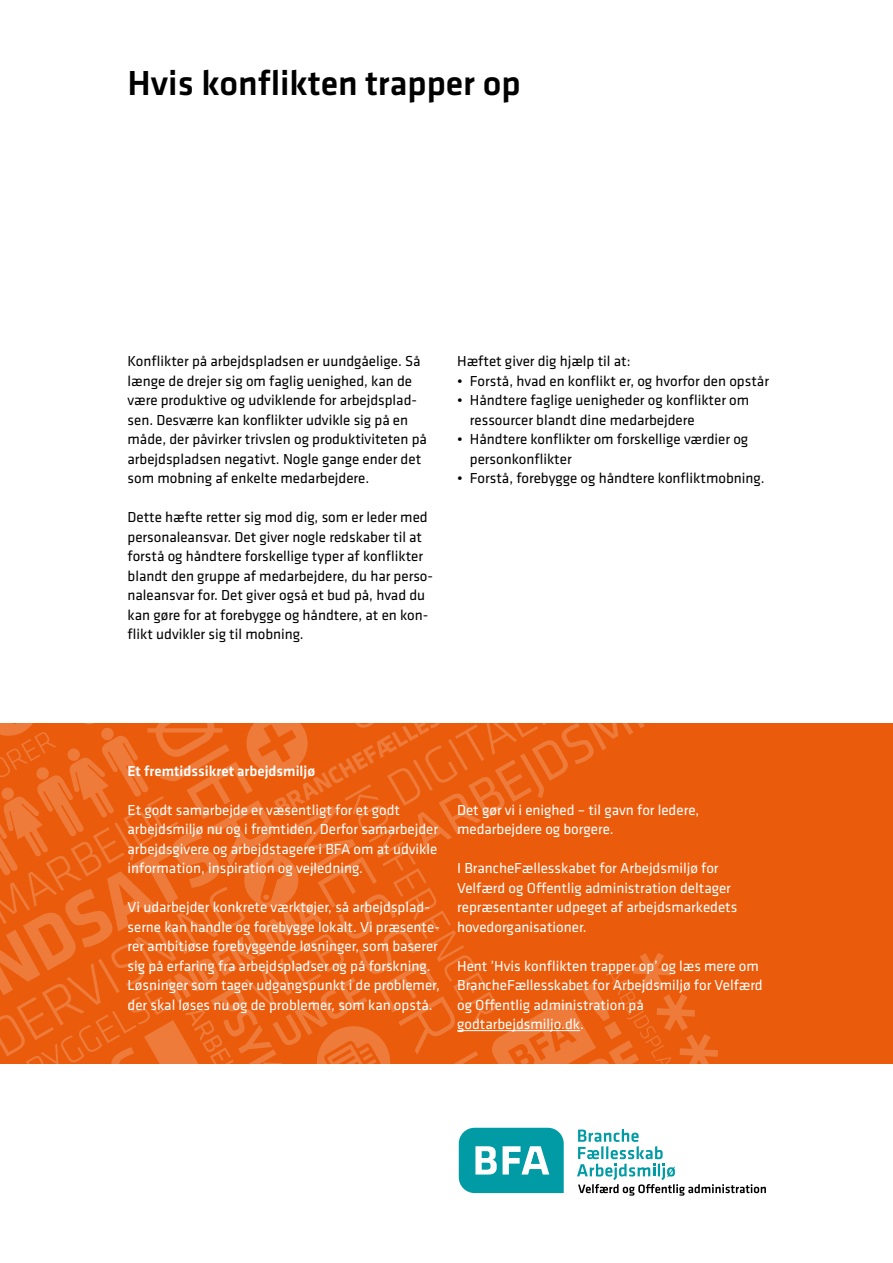
<style>
.page{position:relative;width:893px;height:1263px;background:#fff}
.page>*{position:absolute;margin:0;border:0;box-sizing:border-box;transform-origin:0 0}
.t1{font:500 36px "Klavika";color:#000}
.t2{font:15px/19.5px "Klavika";color:#000}
.t3{font:15px/19.5px "Klavika";color:#fff}
.t4{font:500 15px "Klavika";color:#fff}
</style>
<div class="page">
<div style="left:0;top:723px;width:893px;height:340px;background:#ea5b0b"></div>
<svg style="left:0;top:723px;width:718px;height:340px"></svg>
<hr style="left:457px;top:1030px;width:123px;height:1px;background:#fff">
<svg style="left:459px;top:1128px;width:105px;height:65px"></svg>
<svg style="left:577px;top:1129px;width:189px;height:67px"></svg>
<h1 class="t1" style="left:128px;top:59px;width:395px">Hvis konflikten trapper op</h1>
<p class="t2" style="left:128px;top:351px;width:301px">Konflikter på arbejdspladsen er uundgåelige. Så længe de drejer sig om faglig uenighed, kan de være produktive og udviklende for arbejdsplad&shy;sen. Desværre kan konflikter udvikle sig på en måde, der påvirker trivslen og produktiviteten på arbejdspladsen negativt. Nogle gange ender det som mobning af enkelte medarbejdere.</p>
<p class="t2" style="left:128px;top:507px;width:307px">Dette hæfte retter sig mod dig, som er leder med personaleansvar. Det giver nogle redskaber til at forstå og håndtere forskellige typer af konflikter blandt den gruppe af medarbejdere, du har perso&shy;naleansvar for. Det giver også et bud på, hvad du kan gøre for at forebygge og håndtere, at en kon&shy;flikt udvikler sig til mobning.</p>
<p class="t2" style="left:457px;top:351px;width:175px">Hæftet giver dig hjælp til at:</p>
<p class="t2" style="left:457px;top:370px;width:313px">• Forstå, hvad en konflikt er, og hvorfor den opstår</p>
<p class="t2" style="left:470px;top:390px;width:281px;text-indent:-13px">• Håndtere faglige uenigheder og konflikter om ressourcer blandt dine medarbejdere</p>
<p class="t2" style="left:470px;top:429px;width:280px;text-indent:-13px">• Håndtere konflikter om forskellige værdier og personkonflikter</p>
<p class="t2" style="left:457px;top:468px;width:309px">• Forstå, forebygge og håndtere konfliktmobning.</p>
<p class="t4" style="left:128px;top:760px;width:189px">Et fremtidssikret arbejdsmiljø</p>
<p class="t3" style="left:128px;top:799px;width:312px">Et godt samarbejde er væsentligt for et godt arbejdsmiljø nu og i fremtiden. Derfor samarbejder arbejdsgivere og arbejdstagere i BFA om at udvikle information, inspiration og vejledning.</p>
<p class="t3" style="left:128px;top:897px;width:314px">Vi udarbejder konkrete værktøjer, så arbejdsplad&shy;serne kan handle og forebygge lokalt. Vi præsente&shy;rer ambitiøse forebyggende løsninger, som baserer sig på erfaring fra arbejdspladser og på forskning.<br>Løsninger som tager udgangspunkt i de problemer, der skal løses nu og de problemer, som kan opstå.</p>
<p class="t3" style="left:457px;top:799px;width:244px">Det gør vi i enighed – til gavn for ledere, medarbejdere og borgere.</p>
<p class="t3" style="left:457px;top:858px;width:282px">I BrancheFællesskabet for Arbejdsmiljø for Velfærd og Offentlig administration deltager repræsentanter udpeget af arbejdsmarkedets hovedorganisationer.</p>
<p class="t3" style="left:457px;top:955px;width:307px">Hent ’Hvis konflikten trapper op’ og læs mere om BrancheFællesskabet for Arbejdsmiljø for Velfærd og Offentlig administration på godtarbejdsmiljo.dk.</p>
</div>
